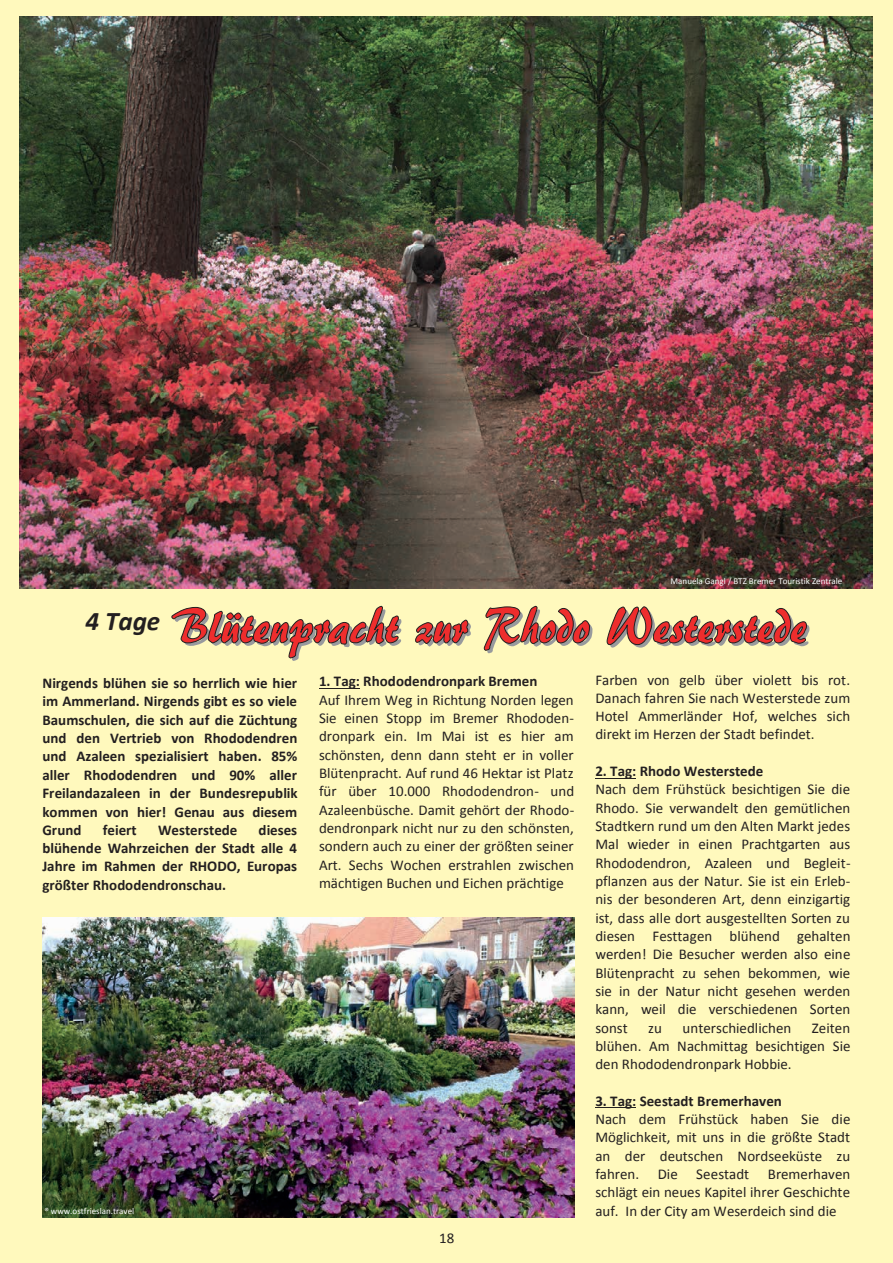
<style>
.page{position:relative;width:893px;height:1263px;background:#fff9bd}
.page>*{position:absolute;margin:0;border:0;box-sizing:border-box;transform-origin:0 0}
.t1{font:italic 700 27px "Calibri";color:#231f20}
.t2{font:15px/18.3px "Calibri";color:#231f20;text-align:justify}
.t3{font:700 15px/18.3px "Calibri";color:#231f20;text-align:justify}
.t4{font:9px "Calibri";color:#fff}
</style>
<div class="page">
<svg style="left:171px;top:605px;width:230px;height:56px"></svg>
<svg style="left:415px;top:619px;width:56px;height:27px"></svg>
<svg style="left:483px;top:605px;width:109px;height:48px"></svg>
<svg style="left:606px;top:606px;width:203px;height:42px"></svg>
<img style="left:20px;top:17px;width:852px;height:571px">
<img style="left:42px;top:917px;width:532px;height:300px">
<hr style="left:319px;top:688px;width:41px;height:1px;background:#231f20">
<hr style="left:595px;top:778px;width:41px;height:1px;background:#231f20">
<hr style="left:595px;top:1107px;width:41px;height:1px;background:#231f20">
<h1 class="t1" style="left:85px;top:604px;width:76px">4 Tage</h1>
<p class="t3" style="left:42px;top:674px;width:257px">Nirgends blühen sie so herrlich wie hier im Ammerland. Nirgends gibt es so viele Baumschulen, die sich auf die Züchtung und den Vertrieb von Rhododendren und Azaleen spezialisiert haben. 85% aller Rhododendren und 90% aller Freilandazaleen in der Bundesrepublik kommen von hier! Genau aus diesem Grund</p>
<p class="t3" style="left:103px;top:820px;width:35px">feiert</p>
<p class="t3" style="left:158px;top:820px;width:81px">Westerstede</p>
<p class="t3" style="left:42px;top:820px;width:256px;text-indent:216px">dieses blühende Wahrzeichen der Stadt alle 4<br>Jahre im Rahmen der RHODO, Europas größter Rhododendronschau.</p>
<p class="t3" style="left:319px;top:672px;width:220px">1. Tag: Rhododendronpark Bremen</p>
<p class="t2" style="left:319px;top:691px;width:257px">Auf Ihrem Weg in Richtung Norden legen Sie einen Stopp im Bremer Rhododen&shy;dronpark ein. Im Mai ist es hier am schönsten, denn dann steht er in voller Blütenpracht. Auf rund 46 Hektar ist Platz für über 10.000 Rhododendron- und Azaleenbüsche. Damit gehört der Rhodo&shy;dendronpark nicht nur zu den schönsten, sondern auch zu einer der größten seiner Art. Sechs Wochen erstrahlen zwischen mächtigen Buchen und Eichen prächtige</p>
<p class="t4" style="left:44px;top:1205px;width:91px">® www.ostfrieslan.travel</p>
<p class="t2" style="left:439px;top:1229px;width:17px">18</p>
<p class="t4" style="left:670px;top:575px;width:173px">Manuela Gangl / BTZ Bremer Touristik Zentrale</p>
<p class="t2" style="left:595px;top:670px;width:257px">Farben von gelb über violett bis rot.<br>Danach fahren Sie nach Westerstede zum Hotel Ammerländer Hof, welches sich direkt im Herzen der Stadt befindet.</p>
<p class="t3" style="left:595px;top:762px;width:170px">2. Tag: Rhodo Westerstede</p>
<p class="t2" style="left:595px;top:780px;width:257px">Nach dem Frühstück besichtigen Sie die Rhodo. Sie verwandelt den gemütlichen Stadtkern rund um den Alten Markt jedes Mal wieder in einen Prachtgarten aus Rhododendron, Azaleen und Begleit&shy;pflanzen aus der Natur. Sie ist ein Erleb&shy;nis der besonderen Art, denn einzigartig ist, dass alle dort ausgestellten Sorten zu diesen Festtagen blühend gehalten werden! Die Besucher werden also eine Blütenpracht zu sehen bekommen, wie sie in der Natur nicht gesehen werden kann, weil die verschiedenen Sorten sonst</p>
<p class="t2" style="left:648px;top:1018px;width:15px">zu</p>
<p class="t2" style="left:683px;top:1018px;width:110px">unterschiedlichen</p>
<p class="t2" style="left:595px;top:1018px;width:257px;text-indent:217px">Zeiten blühen. Am Nachmittag besichtigen Sie den Rhododendronpark Hobbie.</p>
<p class="t3" style="left:595px;top:1092px;width:188px">3. Tag: Seestadt Bremerhaven</p>
<p class="t2" style="left:595px;top:1110px;width:257px">Nach dem Frühstück haben Sie die Möglichkeit, mit uns in die größte Stadt an der deutschen Nordseeküste zu fahren. Die Seestadt Bremerhaven schlägt ein neues Kapitel ihrer Geschichte auf. In der City am Weserdeich sind die</p>
</div>
